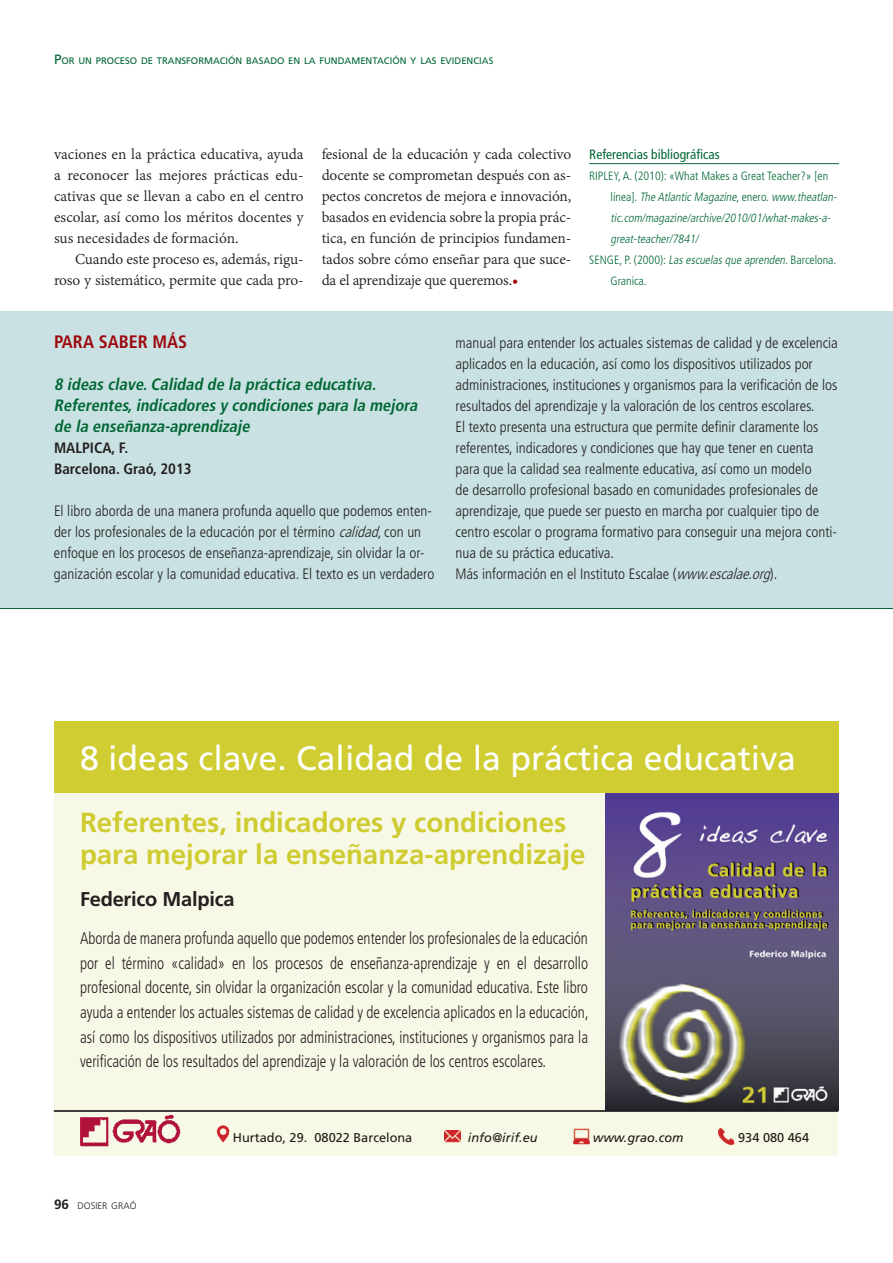
<style>
.page{position:relative;width:893px;height:1263px;background:#fff}
.page>*{position:absolute;margin:0;border:0;box-sizing:border-box;transform-origin:0 0}
.t1{font:33.75px "Frutiger LT Std";color:#fff}
.t2{font:700 27.6px/32.4px "Frutiger LT Std";color:#cfcc32}
.t3{font:700 19.95px "Frutiger LT Std";letter-spacing:-.01em;color:#231f20}
.t4{font:700 condensed 18px "Frutiger LT Std";color:#9d070d}
.t5{font:300 condensed 16.95px/24.6px "Frutiger LT Std";color:#231f20;text-align:justify;scale:.9 1}
.t6{font:16.5px/21px "Adobe Devanagari";letter-spacing:-.01em;color:#231f20;text-align:justify}
.t7{font:italic 700 condensed 16.5px/21px "Frutiger LT Std";color:#006734}
.t8{font:300 condensed 15px/21px "Frutiger LT Std";color:#231f20}
.t9{font:700 condensed 15px/21px "Frutiger LT Std";color:#231f20}
.t10{font:condensed 13.5px "Frutiger LT Std";color:#006734}
.t11{font:12.75px "Frutiger LT Std";color:#1d1b13}
.t12{font:italic 12.75px "Frutiger LT Std";color:#1d1b13}
.t13{font:italic 300 condensed 12px "Frutiger LT Std";color:#006734}
.t14{font:300 condensed 12px "Frutiger LT Std";color:#006734}
.t15{font:9.45px "Frutiger LT Std";color:#006734}
.t16{font:300 9.45px "Frutiger LT Std";color:#231f20}
.s1{font-size:13.5px}
.s2{color:#9d070d}
.s3{font-style:normal}
.s4{font-style:italic}
.s5{font-weight:700;font-size:13.5px}
</style>
<div class="page">
<hr style="left:589px;top:163px;width:250px;height:1px;background:#006734">
<div style="left:0;top:311px;width:893px;height:297px;background:#c9e1e2"></div>
<hr style="left:0;top:608px;width:893px;height:1px;background:#006734">
<div style="left:54px;top:793px;width:784px;height:363px;background:#f8f8e7"></div>
<div style="left:54px;top:721px;width:784px;height:72px;background:#cfcd32"></div>
<hr style="left:54px;top:1110px;width:784px;height:2px;background:#231f20">
<img style="left:605px;top:793px;width:233px;height:317px">
<svg style="left:217px;top:1125px;width:12px;height:17px"></svg>
<div style="left:229px;top:1133px;width:212px;height:11px;background:#f8f8e7"></div>
<img style="left:444px;top:1130px;width:17px;height:12px">
<div style="left:468px;top:1132px;width:69px;height:10px;background:#f8f8e7"></div>
<img style="left:573px;top:1128px;width:16px;height:16px">
<div style="left:594px;top:1136px;width:89px;height:9px;background:#f8f8e7"></div>
<img style="left:719px;top:1128px;width:16px;height:16px">
<div style="left:735px;top:1133px;width:74px;height:9px;background:#f8f8e7"></div>
<img style="left:76px;top:1113px;width:107px;height:36px">
<p class="t15" style="left:54px;top:55px;width:441px"><span class="s1">P</span>OR UN PROCESO DE TRANSFORMACIÓN BASADO EN LA FUNDAMENTACIÓN Y LAS EVIDENCIAS</p>
<p class="t6" style="left:54px;top:145px;width:251px">vaciones en la práctica educativa, ayuda a reconocer las mejores prácticas edu&shy;cativas que se llevan a cabo en el centro escolar, así como los méritos docentes y sus necesidades de formación.</p>
<p class="t6" style="left:54px;top:250px;width:251px;text-align:right">Cuando este proceso es, además, rigu&shy;roso y sistemático, permite que cada pro-</p>
<p class="t6" style="left:322px;top:145px;width:251px">fesional de la educación y cada colectivo docente se comprometan después con as&shy;pectos concretos de mejora e innovación, basados en evidencia sobre la propia prác&shy;tica, en función de principios fundamen&shy;tados sobre cómo enseñar para que suce&shy;da el aprendizaje que queremos.<span class="s2">•</span></p>
<p class="t10" style="left:589px;top:146px;width:132px">Referencias bibliográficas</p>
<p class="t14" style="left:589px;top:169px;width:240px">RIPLEY, A. (2010): «What Makes a Great Teacher?» [en</p>
<p class="t13" style="left:611px;top:190px;width:230px"><span class="s3">l í n e a ] .</span> The AtlanticMagazine<span class="s3">, e n e r o .</span> www.theatlan-</p>
<p class="t13" style="left:611px;top:211px;width:224px">tic.com/magazine/archive/2010/01/what-makes-a-</p>
<p class="t13" style="left:611px;top:232px;width:92px">great-teacher/7841/</p>
<p class="t14" style="left:589px;top:253px;width:249px">SENGE, P. (2000): <span class="s4">Lasescuelasque aprenden</span>. Barcelona.</p>
<p class="t14" style="left:611px;top:274px;width:38px">Granica.</p>
<p class="t4" style="left:54px;top:331px;width:135px">PARA SABER MÁS</p>
<p class="t7" style="left:54px;top:374px;width:368px">8 ideas clave.Calidad de la práctica educativa.<br>Referentes,indicadores y condiciones para la mejora de la enseñanza-aprendizaje</p>
<p class="t9" style="left:54px;top:437px;width:139px">MALPICA, F.<br>Barcelona. Graó, 2013</p>
<p class="t8" style="left:54px;top:501px;width:382px">El libro aborda de una manera profunda aquello que podemos enten&shy;der los profesionales de la educación por el término <span class="s4">calidad</span>, con un enfoque en los procesos de enseñanza-aprendizaje, sin olvidar la or&shy;ganización escolar y la comunidad educativa. El texto es un verdadero</p>
<p class="t8" style="left:455px;top:333px;width:384px">manual para entender los actuales sistemas de calidad y de excelencia aplicados en la educación, así como los dispositivos utilizados por administraciones, instituciones y organismos para la verificación de los resultados del aprendizaje y la valoración de los centros escolares.<br>El texto presenta una estructura que permite definir claramente los referentes, indicadores y condiciones que hay que tener en cuenta para que la calidad sea realmente educativa, así como un modelo<br>de desarrollo profesional basado en comunidades profesionales de aprendizaje, que puede ser puesto en marcha por cualquier tipo de centro escolar o programa formativo para conseguir una mejora conti&shy;nua de su práctica educativa.<br>Más información en el Instituto Escalae (<span class="s4">www.escalae.org</span>).</p>
<h1 class="t1" style="left:80px;top:738px;width:718px">8 ideas clave. Calidad de la práctica educativa</h1>
<h2 class="t2" style="left:80px;top:806px;width:507px">Referentes, indicadores y condiciones para mejorar la enseñanza-aprendizaje</h2>
<h3 class="t3" style="left:80px;top:888px;width:156px">Federico Malpica</h3>
<p class="t5" style="left:80px;top:926px;width:567px">Aborda de manera profunda aquello que podemos entender los profesionales de la educación por el término «calidad» en los procesos de enseñanza-aprendizaje y en el desarrollo profesional docente, sin olvidar la organización escolar y la comunidad educativa. Este libro ayuda a entender los actuales sistemas de calidad y de excelencia aplicados en la educación, así como los dispositivos utilizados por administraciones, instituciones y organismos para la verificación de los resultados del aprendizaje y la valoración de los centros escolares.</p>
<p class="t16" style="left:54px;top:1200px;width:84px"><span class="s5">96</span> DOSIER GRAÓ</p>
<p class="t11" style="left:233px;top:1130px;width:181px">Hurtado, 29. 08022 Barcelona</p>
<p class="t12" style="left:468px;top:1130px;width:71px">info@irif.eu</p>
<p class="t12" style="left:593px;top:1130px;width:92px">www.grao.com</p>
<p class="t11" style="left:738px;top:1130px;width:72px">934 080 464</p>
</div>
